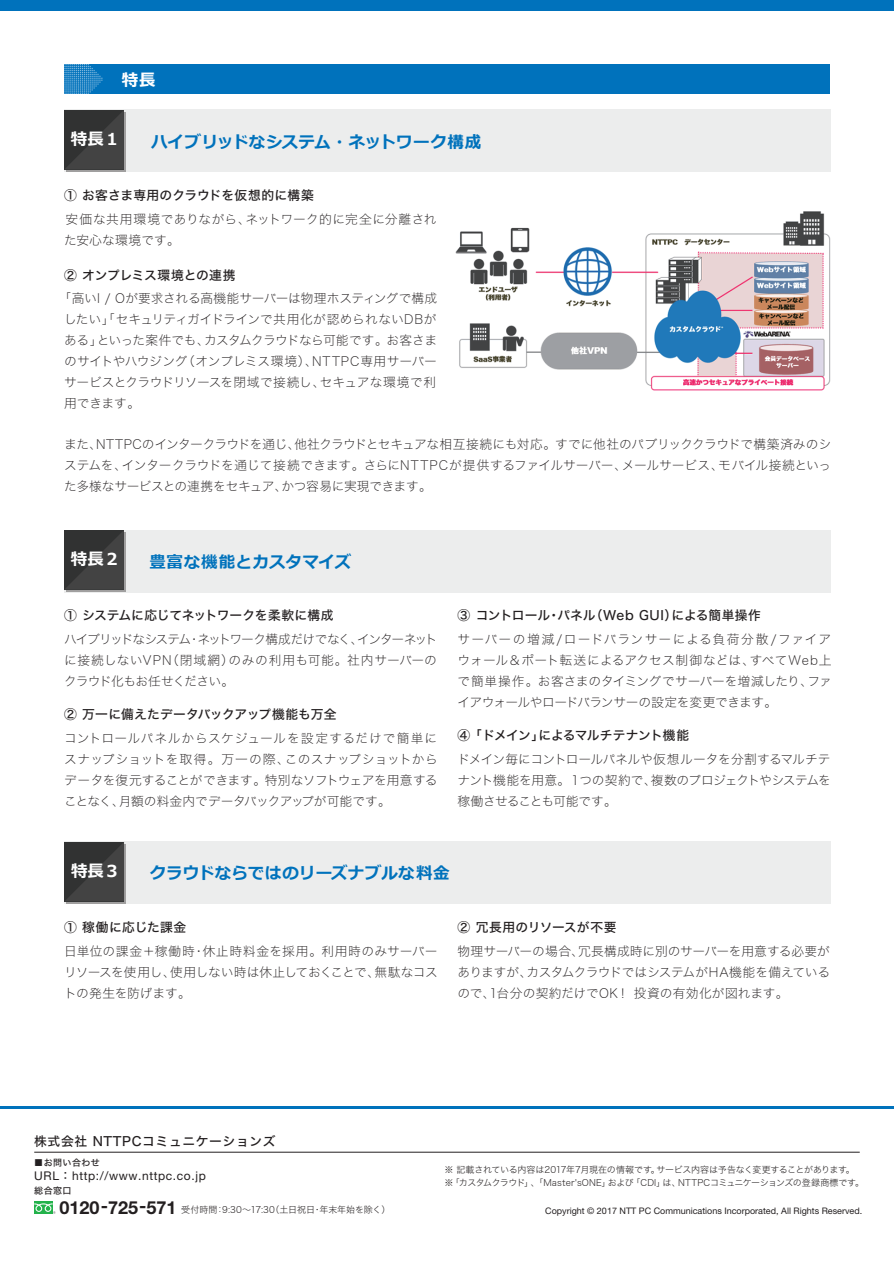
<style>
.page{position:relative;width:894px;height:1263px;background:#fff}
.page>*{position:absolute;margin:0;border:0;box-sizing:border-box;transform-origin:0 0}
.t1{font:700 16.5px "Meiryo";letter-spacing:.015em;color:#0072bc}
.t2{font:700 16.5px "Meiryo";letter-spacing:.05em;color:#fff}
.t3{font:12.75px/21px "Hira Kaku Std W1";letter-spacing:-.02em;color:#231f20;text-align:justify}
.t4{font:12.75px "Hira Kaku Std W5";letter-spacing:.015em;color:#231f20}
.t5{font:12.75px/21px "Hira Kaku Std W1";letter-spacing:.025em;color:#231f20}
.t6{font:12.75px "Hira Kaku Std W5";letter-spacing:-.015em;color:#231f20}
.t7{font:12.75px "Hira Kaku Std W5";letter-spacing:.05em;color:#231f20}
.t8{font:12.75px "Hira Kaku Std W5";letter-spacing:-.045em;color:#231f20}
.t9{font:12.75px "Hira Kaku Std W5";letter-spacing:-.01em;color:#231f20}
.t10{font:12px "Helvetica Neue";letter-spacing:.05em;color:#231f20}
.t11{font:9px/13.5px "Hira Kaku Std W2";letter-spacing:-.02em;color:#231f20}
.t12{font:9px "Helvetica Neue";color:#231f20}
.t13{font:9px "Hira Kaku Std W5";letter-spacing:.05em;color:#231f20}
.s1{font-family:"Hira Kaku Std W5"}
.s2{font-family:"Helvetica Neue";font-weight:700;font-size:18px}
</style>
<div class="page">
<div style="left:34px;top:1201px;width:19px;height:12px;background:#23b24b"></div>
<svg style="left:34px;top:1203px;width:21px;height:10px"></svg>
<hr style="left:34px;top:1151px;width:825px;height:1px;background:#231f20">
<hr style="left:0;top:1106px;width:893px;height:3px;background:#0072bc">
<div style="left:0;top:0;width:893px;height:11px;background:#0072bc"></div>
<div style="left:64px;top:110px;width:766px;height:62px;background:#eceded"></div>
<div style="left:64px;top:64px;width:765px;height:30px;background:#0072bc"></div>
<svg style="left:64px;top:64px;width:38px;height:30px"></svg>
<div style="left:66px;top:112px;width:60px;height:60px;background:linear-gradient(to right,#a09f9f,#a09f9f)"></div>
<svg style="left:64px;top:110px;width:60px;height:59px;background:#393a3a"></svg>
<div style="left:64px;top:530px;width:766px;height:62px;background:#eceded"></div>
<div style="left:66px;top:532px;width:60px;height:60px;background:linear-gradient(to right,#a09f9f,#a09f9f)"></div>
<svg style="left:64px;top:530px;width:60px;height:59px;background:#393a3a"></svg>
<div style="left:64px;top:841px;width:766px;height:62px;background:#eceded"></div>
<svg style="left:67px;top:844px;width:59px;height:59px"></svg>
<svg style="left:64px;top:842px;width:60px;height:59px;background:#393a3a"></svg>
<img style="left:455px;top:211px;width:376px;height:180px">
<p class="t2" style="left:122px;top:69px;width:35px">特長</p>
<p class="t2" style="left:71px;top:127px;width:48px">特長1</p>
<p class="t1" style="left:151px;top:131px;width:331px">ハイブリッドなシステム・ネットワーク構成</p>
<p class="t4" style="left:64px;top:186px;width:251px">① お客さま専用のクラウドを仮想的に構築</p>
<p class="t5" style="left:64px;top:208px;width:374px;text-indent:-12px">　安価な共用環境でありながら、ネットワーク的に完全に分離された安心な環境です。</p>
<p class="t9" style="left:64px;top:265px;width:173px">② オンプレミス環境との連携</p>
<p class="t3" style="left:64px;top:287px;width:374px;text-indent:-12px">　「高いI / Oが要求される高機能サーバーは物理ホスティングで構成したい」「セキュリティガイドラインで共用化が認められないDBがある」といった案件でも、カスタムクラウドなら可能です。お客さまのサイトやハウジング（オンプレミス環境）、NTTPC専用サーバーサービスとクラウドリソースを閉域で接続し、セキュアな環境で利用できます。</p>
<p class="t3" style="left:64px;top:433px;width:768px">また、NTTPCのインタークラウドを通じ、他社クラウドとセキュアな相互接続にも対応。すでに他社のパブリッククラウドで構築済みのシステムを、インタークラウドを通じて接続できます。さらにNTTPCが提供するファイルサーバー、メールサービス、モバイル接続といった多様なサービスとの連携をセキュア、かつ容易に実現できます。</p>
<p class="t2" style="left:71px;top:547px;width:48px">特長2</p>
<p class="t1" style="left:149px;top:550px;width:203px">豊富な機能とカスタマイズ</p>
<p class="t6" style="left:64px;top:605px;width:271px">① システムに応じてネットワークを柔軟に構成</p>
<p class="t3" style="left:64px;top:628px;width:375px">ハイブリッドなシステム・ネットワーク構成だけでなく、インターネットに接続しないVPN（閉域網）のみの利用も可能。社内サーバーのクラウド化もお任せください。</p>
<p class="t4" style="left:64px;top:704px;width:274px">② 万一に備えたデータバックアップ機能も万全</p>
<p class="t3" style="left:64px;top:727px;width:375px">コントロールパネルからスケジュールを設定するだけで簡単にスナップショットを取得。万一の際、このスナップショットからデータを復元することができます。特別なソフトウェアを用意することなく、月額の料金内でデータバックアップが可能です。</p>
<p class="t4" style="left:457px;top:605px;width:305px">③ コントロール・パネル（Web GUI）による簡単操作</p>
<p class="t3" style="left:457px;top:628px;width:375px">サーバーの増減/ロードバランサーによる負荷分散/ファイアウォール＆ポート転送によるアクセス制御などは、すべてWeb上で簡単操作。お客さまのタイミングでサーバーを増減したり、ファイアウォールやロードバランサーの設定を変更できます。</p>
<p class="t8" style="left:457px;top:725px;width:233px">④ 「ドメイン」によるマルチテナント機能</p>
<p class="t3" style="left:457px;top:748px;width:375px">ドメイン毎にコントロールパネルや仮想ルータを分割するマルチテナント機能を用意。１つの契約で、複数のプロジェクトやシステムを稼働させることも可能です。</p>
<p class="t2" style="left:71px;top:859px;width:48px">特長3</p>
<p class="t1" style="left:150px;top:861px;width:301px">クラウドならではのリーズナブルな料金</p>
<p class="t4" style="left:64px;top:917px;width:124px">① 稼働に応じた課金</p>
<p class="t3" style="left:64px;top:940px;width:375px">日単位の課金＋稼働時・休止時料金を採用。利用時のみサーバーリソースを使用し、使用しない時は休止しておくことで、無駄なコストの発生を防げます。</p>
<p class="t4" style="left:457px;top:917px;width:160px">② 冗長用のリソースが不要</p>
<p class="t3" style="left:457px;top:940px;width:374px">物理サーバーの場合、冗長構成時に別のサーバーを用意する必要がありますが、カスタムクラウドではシステムがHA機能を備えているので、1台分の契約だけでOK！ 投資の有効化が図れます。</p>
<p class="t7" style="left:34px;top:1131px;width:243px">株式会社 NTTPCコミュニケーションズ</p>
<p class="t10" style="left:34px;top:1168px;width:173px">URL<span class="s1">：</span>http://www.nttpc.co.jp</p>
<p class="t13" style="left:34px;top:1155px;width:67px">■お問い合わせ</p>
<p class="t13" style="left:34px;top:1183px;width:39px">総合窓口</p>
<p class="t11" style="left:60px;top:1202px;width:332px"><span class="s2">0120-725-571</span> 受付時間：9:30～17:30（土日祝日・年末年始を除く）</p>
<p class="t11" style="left:444px;top:1162px;width:421px">※ 記載されている内容は2017年7月現在の情報です。サービス内容は予告なく変更することがあります。※「カスタムクラウド」、「Master'sONE」および「CDI」は、NTTPCコミュニケーションズの登録商標です。</p>
<p class="t12" style="left:545px;top:1205px;width:318px">Copyright © 2017 NTT PC Communications Incorporated, All Rights Reserved.</p>
</div>
